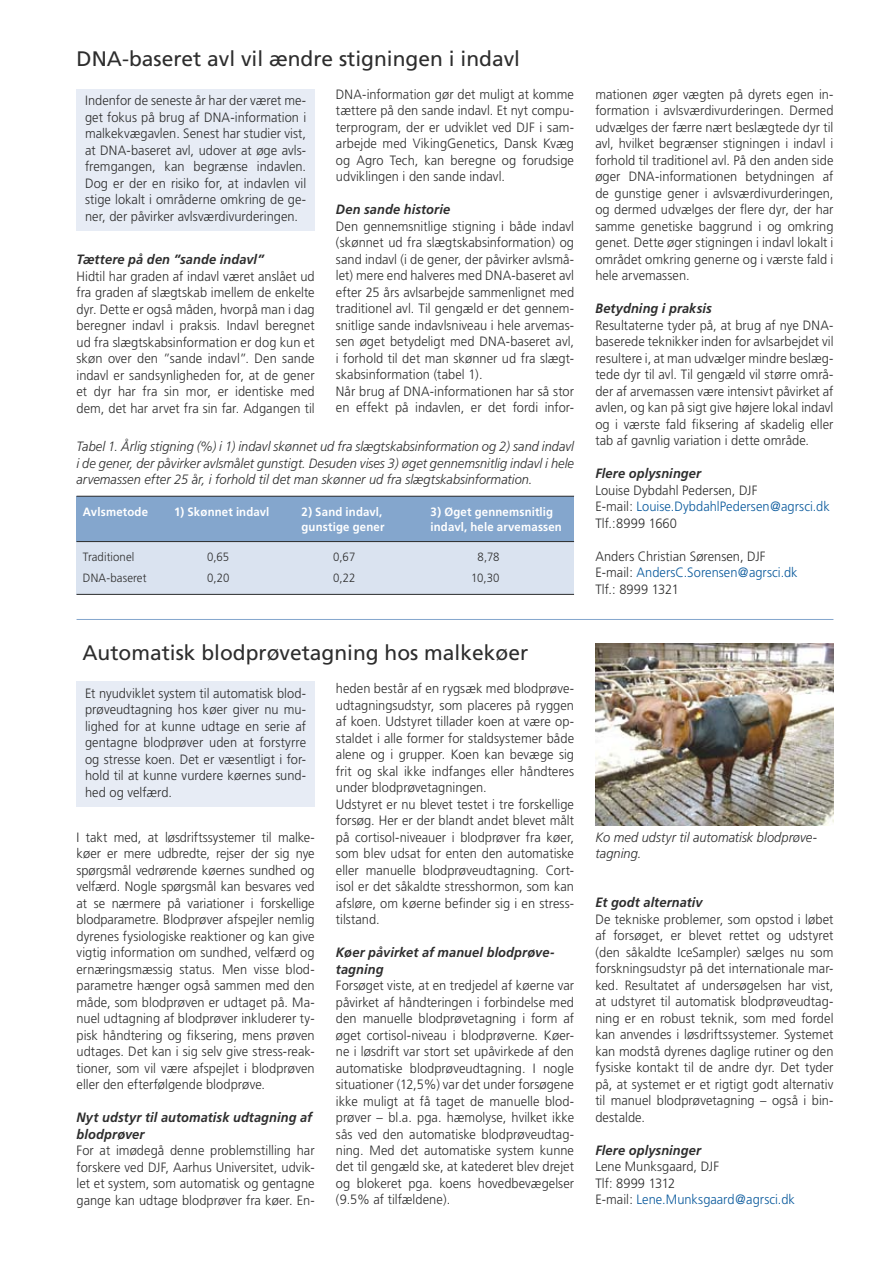
<style>
.page{position:relative;width:893px;height:1263px;background:#fff}
.page>*{position:absolute;margin:0;border:0;box-sizing:border-box;transform-origin:0 0}
.t1{font:21px "Frutiger";color:#2d2d2d}
.t2{font:300 13.5px/16.5px "Frutiger";letter-spacing:.005em;color:#2d2d2d;text-align:justify;scale:.95 1}
.t3{font:italic 300 13.5px/16.5px "Frutiger";color:#2d2d2d;text-align:justify;scale:.95 1}
.t4{font:italic 700 13.5px/16.5px "Frutiger";letter-spacing:.01em;color:#2d2d2d;scale:.95 1}
.t5{font:700 12px "Frutiger";letter-spacing:.015em;color:#fff;scale:.95 1}
.t6{font:300 12px "Frutiger";letter-spacing:.005em;color:#2d2d2d;scale:.95 1}
.s1{color:#09599c}
</style>
<div class="page">
<div style="left:77px;top:89px;width:238px;height:142px;background:#e7ecf5"></div>
<hr style="left:77px;top:619px;width:756px;height:1px;background:#84a6cd">
<div style="left:77px;top:539px;width:497px;height:55px;background:#dae3f0"></div>
<div style="left:77px;top:496px;width:497px;height:45px;background:#84a6cd"></div>
<hr style="left:77px;top:496px;width:497px;height:1px;background:#2d2d2d">
<hr style="left:77px;top:541px;width:497px;height:1px;background:#2d2d2d">
<hr style="left:77px;top:594px;width:497px;height:1px;background:#2d2d2d">
<div style="left:77px;top:681px;width:238px;height:126px;background:#e7ecf5"></div>
<img style="left:595px;top:644px;width:238px;height:181px">
<h1 class="t1" style="left:77px;top:46px;width:445px">DNA-baseret avl vil ændre stigningen i indavl</h1>
<p class="t2" style="left:85px;top:93px;width:234px">Indenfor de seneste år har der været me&shy;get fokus på brug af DNA-information i malkekvægavlen. Senest har studier vist, at DNA-baseret avl, udover at øge avls&shy;fremgangen, kan begrænse indavlen.<br>Dog er der en risiko for, at indavlen vil stige lokalt i områderne omkring de ge&shy;ner, der påvirker avlsværdivurderingen.</p>
<p class="t4" style="left:77px;top:251px;width:199px">Tættere på den ”sande indavl”</p>
<p class="t2" style="left:77px;top:268px;width:252px">Hidtil har graden af indavl været anslået ud fra graden af slægtskab imellem de enkelte dyr. Dette er også måden, hvorpå man i dag beregner indavl i praksis. Indavl beregnet ud fra slægtskabsinformation er dog kun et skøn over den ”sande indavl”. Den sande indavl er sandsynligheden for, at de gener et dyr har fra sin mor, er identiske med dem, det har arvet fra sin far. Adgangen til</p>
<p class="t2" style="left:336px;top:86px;width:252px">DNA-information gør det muligt at komme tættere på den sande indavl. Et nyt compu&shy;terprogram, der er udviklet ved DJF i sam&shy;arbejde med VikingGenetics, Dansk Kvæg og Agro Tech, kan beregne og forudsige udviklingen i den sande indavl.</p>
<p class="t4" style="left:336px;top:201px;width:122px">Den sande historie</p>
<p class="t2" style="left:336px;top:218px;width:252px;text-align:left">Den gennemsnitlige stigning i både indavl (skønnet ud fra slægtskabsinformation) og sand indavl (i de gener, der påvirker avlsmå&shy;let) mere end halveres med DNA-baseret avl efter 25 års avlsarbejde sammenlignet med traditionel avl. Til gengæld er det gennem&shy;snitlige sande indavlsniveau i hele arvemas&shy;sen øget betydeligt med DNA-baseret avl, i forhold til det man skønner ud fra slægt&shy;skabsinformation (tabel 1).<br>Når brug af DNA-informationen har så stor en effekt på indavlen, er det fordi infor-</p>
<p class="t3" style="left:77px;top:438px;width:525px">Tabel 1. Årlig stigning (%) i 1) indavl skønnet ud fra slægtskabsinformation og 2) sand indavl i de gener, der påvirker avlsmålet gunstigt. Desuden vises 3) øget gennemsnitlig indavl i hele arvemassen efter 25 år, i forhold til det man skønner ud fra slægtskabsinformation.</p>
<p class="t5" style="left:83px;top:504px;width:70px">Avlsmetode</p>
<p class="t5" style="left:174px;top:504px;width:102px">1) Skønnet indavl</p>
<p class="t5" style="left:302px;top:504px;width:87px">2) Sand indavl,</p>
<p class="t5" style="left:431px;top:504px;width:131px">3) Øget gennemsnitlig</p>
<p class="t5" style="left:302px;top:519px;width:89px">gunstige gener</p>
<p class="t5" style="left:431px;top:519px;width:140px">indavl, hele arvemassen</p>
<p class="t6" style="left:83px;top:550px;width:56px">Traditionel</p>
<p class="t6" style="left:207px;top:550px;width:25px">0,65</p>
<p class="t6" style="left:333px;top:550px;width:25px">0,67</p>
<p class="t6" style="left:478px;top:550px;width:25px">8,78</p>
<p class="t6" style="left:83px;top:571px;width:68px">DNA-baseret</p>
<p class="t6" style="left:207px;top:571px;width:25px">0,20</p>
<p class="t6" style="left:333px;top:571px;width:25px">0,22</p>
<p class="t6" style="left:471px;top:571px;width:31px">10,30</p>
<h1 class="t1" style="left:82px;top:640px;width:447px">Automatisk blodprøvetagning hos malkekøer</h1>
<p class="t2" style="left:85px;top:685px;width:234px">Et nyudviklet system til automatisk blod&shy;prøveudtagning hos køer giver nu mu&shy;lighed for at kunne udtage en serie af gentagne blodprøver uden at forstyrre og stresse koen. Det er væsentligt i for&shy;hold til at kunne vurdere køernes sund&shy;hed og velfærd.</p>
<p class="t2" style="left:336px;top:680px;width:252px;text-align:left">heden består af en rygsæk med blodprøve&shy;udtagningsudstyr, som placeres på ryggen af koen. Udstyret tillader koen at være op&shy;staldet i alle former for staldsystemer både alene og i grupper. Koen kan bevæge sig frit og skal ikke indfanges eller håndteres under blodprøvetagningen.<br>Udstyret er nu blevet testet i tre forskellige forsøg. Her er der blandt andet blevet målt på cortisol-niveauer i blodprøver fra køer, som blev udsat for enten den automatiske eller manuelle blodprøveudtagning. Cort&shy;isol er det såkaldte stresshormon, som kan afsløre, om køerne befinder sig i en stress&shy;tilstand.</p>
<p class="t4" style="left:336px;top:944px;width:232px">Køer påvirket af manuel blodprøve&shy;tagning</p>
<p class="t2" style="left:336px;top:977px;width:252px">Forsøget viste, at en tredjedel af køerne var påvirket af håndteringen i forbindelse med den manuelle blodprøvetagning i form af øget cortisol-niveau i blodprøverne. Køer&shy;ne i løsdrift var stort set upåvirkede af den automatiske blodprøveudtagning. I nogle situationer (12,5%) var det under forsøgene ikke muligt at få taget de manuelle blod&shy;prøver – bl.a. pga. hæmolyse, hvilket ikke sås ved den automatiske blodprøveudtag&shy;ning. Med det automatiske system kunne det til gengæld ske, at katederet blev drejet og blokeret pga. koens hovedbevægelser (9.5% af tilfældene).</p>
<p class="t2" style="left:77px;top:829px;width:252px">I takt med, at løsdriftssystemer til malke&shy;køer er mere udbredte, rejser der sig nye spørgsmål vedrørende køernes sundhed og velfærd. Nogle spørgsmål kan besvares ved at se nærmere på variationer i forskellige blodparametre. Blodprøver afspejler nemlig dyrenes fysiologiske reaktioner og kan give vigtig information om sundhed, velfærd og ernæringsmæssig status. Men visse blod&shy;parametre hænger også sammen med den måde, som blodprøven er udtaget på. Ma&shy;nuel udtagning af blodprøver inkluderer ty&shy;pisk håndtering og fiksering, mens prøven udtages. Det kan i sig selv give stress-reak&shy;tioner, som vil være afspejlet i blodprøven eller den efterfølgende blodprøve.</p>
<p class="t4" style="left:77px;top:1109px;width:250px">Nyt udstyr til automatisk udtagning af blodprøver</p>
<p class="t2" style="left:77px;top:1142px;width:252px">For at imødegå denne problemstilling har forskere ved DJF, Aarhus Universitet, udvik&shy;let et system, som automatisk og gentagne gange kan udtage blodprøver fra køer. En-</p>
<p class="t2" style="left:595px;top:86px;width:252px">mationen øger vægten på dyrets egen in&shy;formation i avlsværdivurderingen. Dermed udvælges der færre nært beslægtede dyr til avl, hvilket begrænser stigningen i indavl i forhold til traditionel avl. På den anden side øger DNA-informationen betydningen af de gunstige gener i avlsværdivurderingen, og dermed udvælges der flere dyr, der har samme genetiske baggrund i og omkring genet. Dette øger stigningen i indavl lokalt i området omkring generne og i værste fald i hele arvemassen.</p>
<p class="t4" style="left:595px;top:300px;width:124px">Betydning i praksis</p>
<p class="t2" style="left:595px;top:317px;width:252px">Resultaterne tyder på, at brug af nye DNA&shy;baserede teknikker inden for avlsarbejdet vil resultere i, at man udvælger mindre beslæg&shy;tede dyr til avl. Til gengæld vil større områ&shy;der af arvemassen være intensivt påvirket af avlen, og kan på sigt give højere lokal indavl og i værste fald fiksering af skadelig eller tab af gavnlig variation i dette område.</p>
<p class="t4" style="left:595px;top:465px;width:113px">Flere oplysninger</p>
<p class="t2" style="left:595px;top:482px;width:248px;text-align:left">Louise Dybdahl Pedersen, DJF<br>E-mail: <span class="s1">Louise.DybdahlPedersen@agrsci.dk<br></span>Tlf.:8999 1660</p>
<p class="t2" style="left:595px;top:548px;width:214px;text-align:left">Anders Christian Sørensen, DJF<br>E-mail: <span class="s1">AndersC.Sorensen@agrsci.dk<br></span>Tlf.: 8999 1321</p>
<p class="t3" style="left:596px;top:829px;width:235px">Ko med udstyr til automatisk blodprøve&shy;tagning.</p>
<p class="t4" style="left:595px;top:894px;width:114px">Et godt alternativ</p>
<p class="t2" style="left:595px;top:911px;width:252px">De tekniske problemer, som opstod i løbet af forsøget, er blevet rettet og udstyret (den såkaldte IceSampler) sælges nu som forskningsudstyr på det internationale mar&shy;ked. Resultatet af undersøgelsen har vist, at udstyret til automatisk blodprøveudtag&shy;ning er en robust teknik, som med fordel kan anvendes i løsdriftssystemer. Systemet kan modstå dyrenes daglige rutiner og den fysiske kontakt til de andre dyr. Det tyder på, at systemet er et rigtigt godt alternativ til manuel blodprøvetagning – også i bin&shy;destalde.</p>
<p class="t4" style="left:595px;top:1142px;width:113px">Flere oplysninger</p>
<p class="t2" style="left:595px;top:1158px;width:212px;text-align:left">Lene Munksgaard, DJF<br>Tlf: 8999 1312<br>E-mail: <span class="s1">Lene.Munksgaard@agrsci.dk</span></p>
</div>
